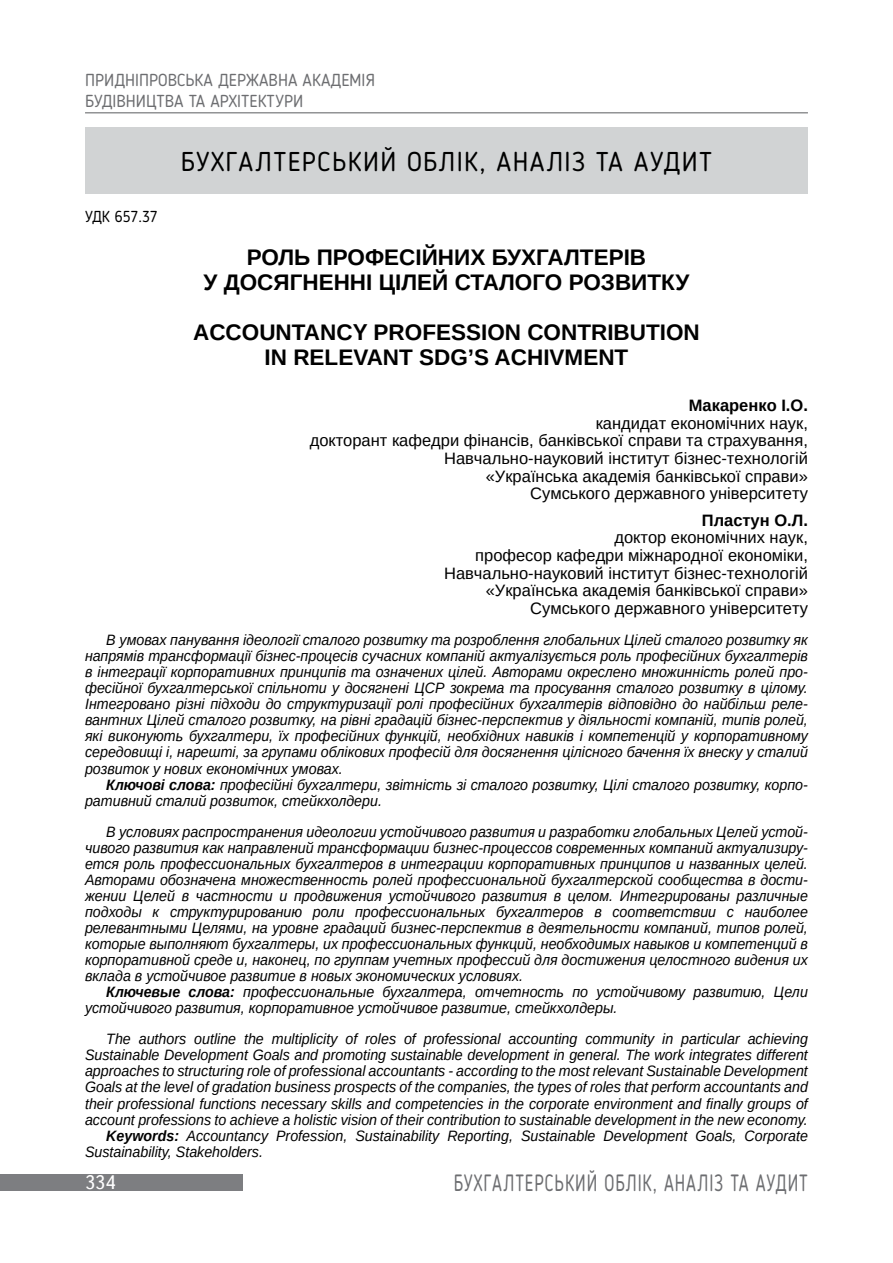
<style>
.page{position:relative;width:893px;height:1263px;background:#fff}
.page>*{position:absolute;margin:0;border:0;box-sizing:border-box;transform-origin:0 0}
.t1{font:27px "Blogger Sans";letter-spacing:.05em;color:#000}
.t2{font:23.4px "Blogger Sans";letter-spacing:.05em;color:#6d6e71;scale:.77 1}
.t3{font:700 22.5px/24.9px "Arimo";color:#000;text-align:center}
.t4{font:19.5px "Ukrainian Text";color:#fff}
.t5{font:17.25px/20.7px "Blogger Sans";color:#6d6e71}
.t6{font:16.5px/17.7px "Arimo";color:#000;text-align:right}
.t7{font:700 16.5px "Arimo";color:#000}
.t8{font:15.75px "Blogger Sans";color:#000}
.t9{font:italic 15px/16px "Arimo";color:#000;text-align:justify;scale:.95 1}
.s1{font-weight:700}
</style>
<div class="page">
<hr style="left:85px;top:112px;width:723px;height:1px;background:#6d6e71">
<div style="left:0;top:1173px;width:242px;height:17px;background:#7d7e81"></div>
<div style="left:85px;top:128px;width:723px;height:66px;background:#d1d3d4"></div>
<p class="t5" style="left:85px;top:69px;width:291px">ПРИДНІПРОВСЬКА ДЕРЖАВНА АКАДЕМІЯ<br>БУДІВНИЦТВА ТА АРХІТЕКТУРИ</p>
<p class="t8" style="left:85px;top:207px;width:74px">УДК 657.37</p>
<h1 class="t1" style="left:181px;top:145px;width:533px">БУХГАЛТЕРСЬКИЙ ОБЛІК, АНАЛІЗ ТА АУДИТ</h1>
<h3 class="t3" style="left:204px;top:245px;width:487px">РОЛЬ ПРОФЕСІЙНИХ БУХГАЛТЕРІВ<br>У ДОСЯГНЕННІ ЦІЛЕЙ СТАЛОГО РОЗВИТКУ</h3>
<h3 class="t3" style="left:193px;top:320px;width:508px">ACCOUNTANCY PROFESSION CONTRIBUTION<br>IN RELEVANT SDG’S ACHIVMENT</h3>
<p class="t7" style="left:689px;top:394px;width:121px">Макаренко І.О.</p>
<p class="t6" style="left:310px;top:414px;width:500px">кандидат економічних наук,<br>докторант кафедри фінансів, банківської справи та страхування, навчально-науковий інститут бізнес-технологій<br>«українська академія банківської справи»<br>сумського державного університету</p>
<p class="t7" style="left:702px;top:508px;width:108px">Пластун О.Л.</p>
<p class="t6" style="left:444px;top:529px;width:365px">доктор економічних наук,<br>професор кафедри міжнародної економіки, навчально-науковий інститут бізнес-технологій «українська академія банківської справи» сумського державного університету</p>
<p class="t9" style="left:85px;top:632px;width:762px;text-indent:21px">В умовах панування ідеології сталого розвитку та розроблення глобальних Цілей сталого розвитку як напрямів трансформації бізнес-процесів сучасних компаній актуалізується роль професійних бухгалтерів в інтеграції корпоративних принципів та означених цілей. Авторами окреслено множинність ролей про&shy;фесійної бухгалтерської спільноти у досягнені ЦСР зокрема та просування сталого розвитку в цілому.<br>Інтегровано різні підходи до структуризації ролі професійних бухгалтерів відповідно до найбільш реле&shy;вантних Цілей сталого розвитку, на рівні градацій бізнес-перспектив у діяльності компаній, типів ролей, які виконують бухгалтери, їх професійних функцій, необхідних навиків і компетенцій у корпоративному середовищі і, нарешті, за групами облікових професій для досягнення цілісного бачення їх внеску у сталий розвиток у нових економічних умовах.</p>
<p class="t9" style="left:85px;top:776px;width:762px;text-indent:21px"><span class="s1">Ключові слова:</span> професійні бухгалтери, звітність зі сталого розвитку, Цілі сталого розвитку, корпо&shy;ративний сталий розвиток, стейкхолдери.</p>
<p class="t9" style="left:85px;top:823px;width:762px;text-indent:21px">В условиях распространения идеологии устойчивого развития и разработки глобальных Целей устой&shy;чивого развития как направлений трансформации бизнес-процессов современных компаний актуализиру&shy;ется роль профессиональных бухгалтеров в интеграции корпоративных принципов и названных целей.<br>Авторами обозначена множественность ролей профессиональной бухгалтерской сообщества в дости&shy;жении Целей в частности и продвижения устойчивого развития в целом. Интегрированы различные подходы к структурированию роли профессиональных бухгалтеров в соответствии с наиболее релевантными Целями, на уровне градаций бизнес-перспектив в деятельности компаний, типов ролей, которые выполняют бухгалтеры, их профессиональных функций, необходимых навыков и компетенций в корпоративной среде и, наконец, по группам учетных профессий для достижения целостного видения их вклада в устойчивое развитие в новых экономических условиях.</p>
<p class="t9" style="left:85px;top:984px;width:762px;text-indent:21px"><span class="s1">Ключевые слова:</span> профессиональные бухгалтера, отчетность по устойчивому развитию, Цели устойчивого развития, корпоративное устойчивое развитие, стейкхолдеры.</p>
<p class="t9" style="left:106px;top:1031px;width:740px">The authors outline the multiplicity of roles of professional accounting community in particular achieving</p>
<p class="t9" style="left:85px;top:1047px;width:762px">Sustainable Development Goals and promoting sustainable development in general. The work integrates different</p>
<p class="t9" style="left:85px;top:1063px;width:762px">approaches to structuring role of professional accountants - according to the most relevant Sustainable Development</p>
<p class="t9" style="left:85px;top:1079px;width:762px">Goals at the level of gradation business prospects of the companies, the types of roles that perform accountants and</p>
<p class="t9" style="left:85px;top:1095px;width:762px">their professional functions necessary skills and competencies in the corporate environment and finally groups of</p>
<p class="t9" style="left:85px;top:1111px;width:762px">account professions to achieve a holistic vision of their contribution to sustainable development in the new economy.</p>
<p class="t9" style="left:106px;top:1127px;width:740px"><span class="s1">Keywords:</span> Accountancy Profession, Sustainability Reporting, Sustainable Development Goals, Corporate</p>
<p class="t9" style="left:85px;top:1143px;width:189px">Sustainability, Stakeholders.</p>
<h3 class="t4" style="left:85px;top:1172px;width:32px">334</h3>
<h2 class="t2" style="left:454px;top:1168px;width:462px">БУХГАЛТЕРСЬКИЙ ОБЛІК, АНАЛІЗ ТА АУДИТ</h2>
</div>
